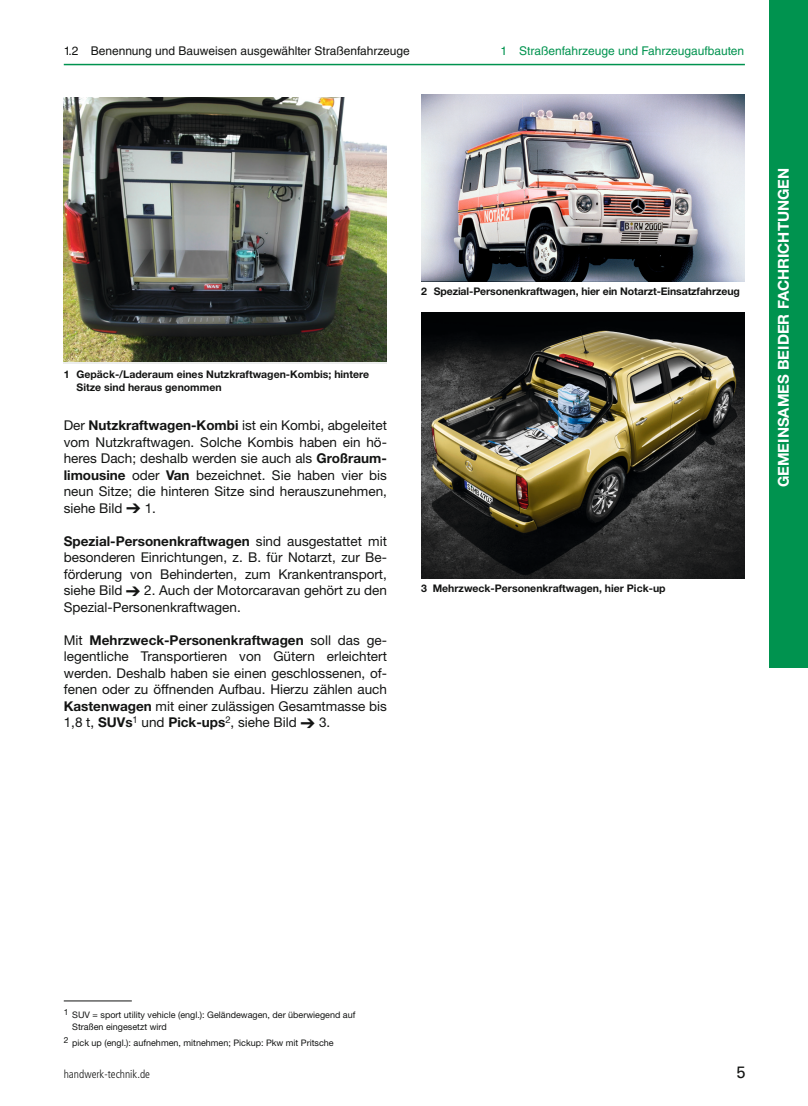
<style>
.page{position:relative;width:808px;height:1106px;background:#fff}
.page>*{position:absolute;margin:0;border:0;box-sizing:border-box;transform-origin:0 0}
.t1{font:16.5px "Univers LT Std";color:#131413}
.t2{font:700 15px "Helvetica Neue LT Std";color:#fff}
.t3{font:13.5px/16.5px "Helvetica Neue LT Std";color:#131413;text-align:justify}
.t4{font:12px "Helvetica LT Std";color:#131413}
.t5{font:12px "Helvetica LT Std";color:#00934f}
.t6{font:300 condensed 11.25px "Frutiger LT Std";color:#131413}
.t7{font:700 10.5px/13.5px "Helvetica Neue LT Std";color:#131413}
.t8{font:9px/12px "Helvetica Neue LT Std";color:#131413}
.s1{font-weight:700}
</style>
<div class="page">
<hr style="left:64px;top:64px;width:681px;height:1px;background:#00934f">
<div style="left:770px;top:0;width:38px;height:668px;background:#00934f"></div>
<img style="left:64px;top:97px;width:323px;height:264px">
<hr style="left:64px;top:1000px;width:68px;height:1px;background:#131413">
<img style="left:421px;top:94px;width:323px;height:188px">
<img style="left:421px;top:313px;width:324px;height:266px">
<p class="t4" style="left:64px;top:44px;width:348px">1.2 Benennung und Bauweisen ausgewählter Straßenfahrzeuge</p>
<p class="t5" style="left:501px;top:44px;width:245px">1 Straßenfahrzeuge und Fahrzeugaufbauten</p>
<p class="t7" style="left:77px;top:367px;width:294px;text-indent:-13px">1 Gepäck-/Laderaum eines Nutzkraftwagen-Kombis; hintere<br>Sitze sind heraus genommen</p>
<p class="t3" style="left:64px;top:417px;width:325px">Der <span class="s1">Nutzkraftwagen-Kombi</span> ist ein Kombi, abgeleitet vom Nutzkraftwagen. Solche Kombis haben ein hö&shy;heres Dach; deshalb werden sie auch als <span class="s1">Großraum&shy;limousine</span> oder <span class="s1">Van</span> bezeichnet. Sie haben vier bis neun Sitze; die hinteren Sitze sind herauszunehmen, siehe Bild ➔ 1.</p>
<p class="t3" style="left:64px;top:532px;width:325px"><span class="s1">Spezial-Personenkraftwagen</span> sind ausgestattet mit besonderen Einrichtungen, z. B. für Notarzt, zur Be&shy;förderung von Behinderten, zum Krankentransport, siehe Bild ➔ 2. Auch der Motorcaravan gehört zu den Spezial-Personenkraftwagen.</p>
<p class="t3" style="left:64px;top:631px;width:325px">Mit <span class="s1">Mehrzweck-Personenkraftwagen</span> soll das ge&shy;legentliche Transportieren von Gütern erleichtert werden. Deshalb haben sie einen geschlossenen, of&shy;fenen oder zu öffnenden Aufbau. Hierzu zählen auch <span class="s1">Kastenwagen</span> mit einer zulässigen Gesamtmasse bis 1,8 t, <span class="s1">SUVs</span><sup>1</sup> und <span class="s1">Pick-ups</span><sup>2</sup>, siehe Bild ➔ 3.</p>
<p class="t7" style="left:421px;top:284px;width:320px">2 Spezial-Personenkraftwagen, hier ein Notarzt-Einsatzfahrzeug</p>
<p class="t7" style="left:421px;top:581px;width:246px">3 Mehrzweck-Personenkraftwagen, hier Pick-up</p>
<p class="t2" style="left:774px;top:487px;width:321px;rotate:-90deg">GEMEINSAMES BEIDER FACHRICHTUNGEN</p>
<p class="t8" style="left:72px;top:1008px;width:285px;text-indent:-9px"><sup>1</sup> SUV = sport utility vehicle (engl.): Geländewagen, der überwiegend auf<br>Straßen eingesetzt wird</p>
<p class="t8" style="left:64px;top:1037px;width:271px"><sup>2</sup> pick up (engl.): aufnehmen, mitnehmen; Pickup: Pkw mit Pritsche</p>
<p class="t6" style="left:64px;top:1067px;width:88px">handwerk-technik.de</p>
<p class="t1" style="left:736px;top:1062px;width:11px">5</p>
</div>
